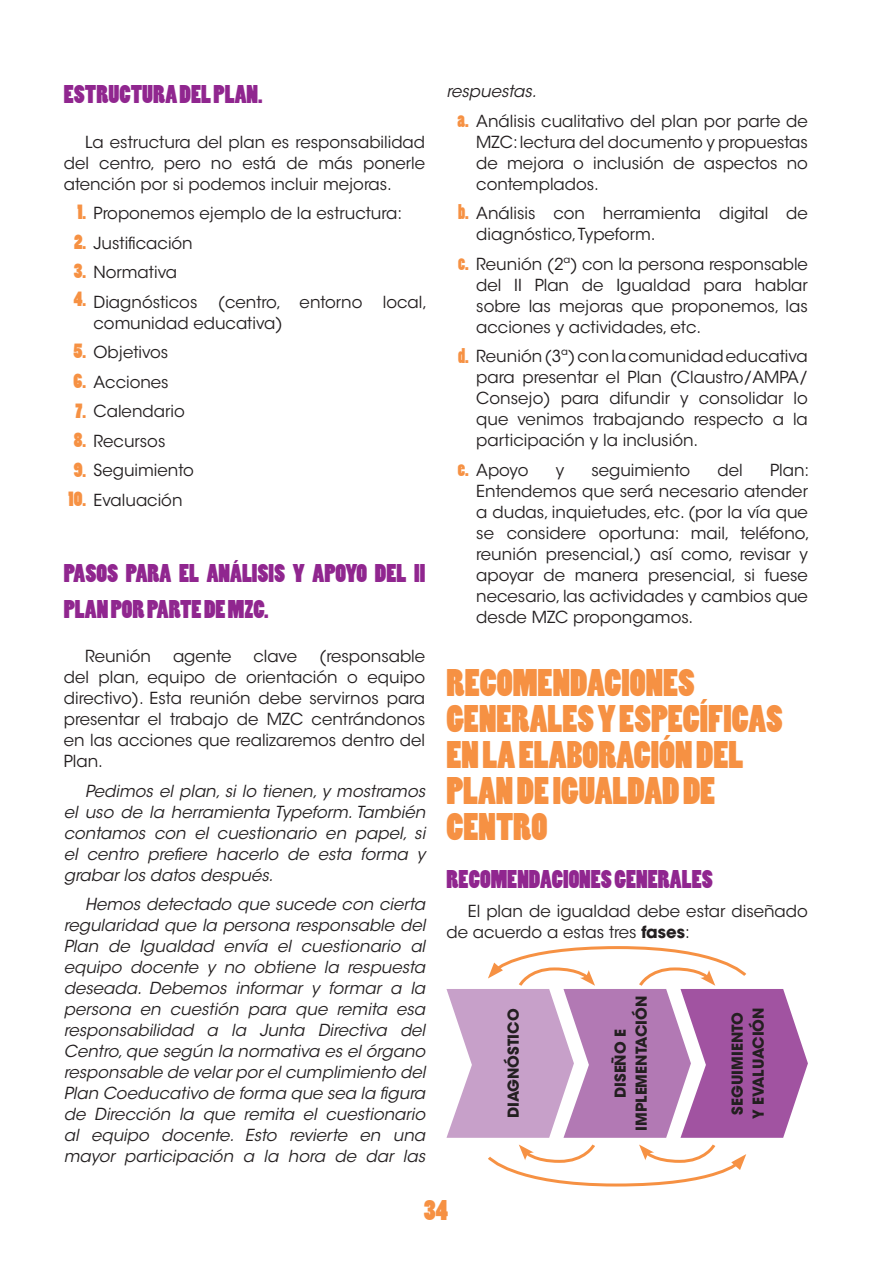
<style>
.page{position:relative;width:893px;height:1263px;background:#fff}
.page>*{position:absolute;margin:0;border:0;box-sizing:border-box;transform-origin:0 0}
.t1{font:36px/36px "Poplar Std";color:#f69143}
.t2{font:27px "Poplar Std";color:#f69143}
.t3{font:24px/36px "Poplar Std";color:#90268f}
.t4{font:19.5px/29.5px "Poplar Std";color:#f69143;text-align:justify}
.t5{font:16.5px/21px "ITC Avant Garde Std";color:#231f20;text-align:justify}
.t6{font:italic 16.5px/21px "ITC Avant Garde Std";color:#231f20;text-align:justify}
.t7{font:700 15px/21px "ITC Avant Garde Std";color:#231f20;text-align:center}
.s1{font-style:italic}
.s2{font-weight:700}
</style>
<div class="page">
<svg style="left:446px;top:946px;width:362px;height:241px"></svg>
<p class="t3" style="left:64px;top:78px;width:200px">ESTRUCTURA DEL PLAN.</p>
<p class="t5" style="left:64px;top:132px;width:363px;text-indent:21px">La estructura del plan es responsabilidad del centro, pero no está de más ponerle atención por si podemos incluir mejoras.</p>
<p class="t5" style="left:94px;top:199px;width:335px;line-height:29.5px;text-align:left">Proponemos ejemplo de la estructura:<br>Justificación<br>Normativa<br>Diagnósticos (centro, entorno local,</p>
<p class="t5" style="left:94px;top:308px;width:191px;line-height:29.5px;text-align:left">comunidad educativa)<br>Objetivos<br>Acciones<br>Calendario<br>Recursos<br>Seguimiento<br>Evaluación</p>
<p class="t4" style="left:74px;top:199px;width:14px;line-height:29px">1.<br>2.<br>3.<br>4.</p>
<p class="t4" style="left:69px;top:337px;width:19px;text-align:center">5.<br>6.<br>7.<br>8.<br>9.<br>10.</p>
<p class="t3" style="left:64px;top:556px;width:363px">PASOS PARA EL ANÁLISIS Y APOYO DEL II<br>PLAN POR PARTE DE MZC.</p>
<p class="t5" style="left:85px;top:646px;width:67px">Reunión</p>
<p class="t5" style="left:173px;top:646px;width:60px">agente</p>
<p class="t5" style="left:253px;top:646px;width:45px">clave</p>
<p class="t5" style="left:64px;top:646px;width:363px;text-indent:255px">(responsable del plan, equipo de orientación o equipo directivo). Esta reunión debe servirnos para presentar el trabajo de MZC centrándonos en las acciones que realizaremos dentro del Plan.</p>
<p class="t6" style="left:64px;top:781px;width:363px;text-indent:21px">Pedimos el plan, si lo tienen, y mostramos el uso de la herramienta Typeform. También contamos con el cuestionario en papel, si el centro prefiere hacerlo de esta forma y grabar los datos después.</p>
<p class="t6" style="left:64px;top:894px;width:363px;text-indent:21px">Hemos detectado que sucede con cierta regularidad que la persona responsable del Plan de Igualdad envía el cuestionario al equipo docente y no obtiene la respuesta deseada. Debemos informar y formar a la persona en cuestión para que remita esa responsabilidad a la Junta Directiva del Centro, que según la normativa es el órgano responsable de velar por el cumplimiento del Plan Coeducativo de forma que sea la figura de Dirección la que remita el cuestionario al equipo docente. Esto revierte en una mayor participación a la hora de dar las</p>
<p class="t5" style="left:476px;top:77px;width:333px;line-height:29.5px;text-indent:-30px"><span class="s1">respuestas.<br></span>Análisis cualitativo del plan por parte de</p>
<p class="t5" style="left:476px;top:132px;width:333px">MZC: lectura del documento y propuestas de mejora o inclusión de aspectos no contemplados.</p>
<p class="t5" style="left:476px;top:203px;width:333px">Análisis con herramienta digital de diagnóstico, Typeform.</p>
<p class="t5" style="left:476px;top:254px;width:333px">Reunión (2ª) con la persona responsable del II Plan de Igualdad para hablar sobre las mejoras que proponemos, las acciones y actividades, etc.</p>
<p class="t5" style="left:476px;top:346px;width:333px">Reunión (3ª) con la comunidad educativa para presentar el Plan (Claustro/AMPA/ Consejo) para difundir y consolidar lo que venimos trabajando respecto a la participación y la inclusión.</p>
<p class="t5" style="left:476px;top:460px;width:54px">Apoyo</p>
<p class="t5" style="left:556px;top:460px;width:10px">y</p>
<p class="t5" style="left:591px;top:460px;width:100px">seguimiento</p>
<p class="t5" style="left:717px;top:460px;width:27px">del</p>
<p class="t4" style="left:458px;top:106px;width:13px">a.</p>
<p class="t4" style="left:458px;top:198px;width:12px">b.</p>
<p class="t4" style="left:458px;top:249px;width:12px">c.</p>
<p class="t4" style="left:458px;top:341px;width:12px">d.</p>
<p class="t5" style="left:476px;top:460px;width:335px;text-indent:294px">Plan:<br>Entendemos que será necesario atender a dudas, inquietudes, etc. (por la vía que se considere oportuna: mail, teléfono, reunión presencial,) así como, revisar y apoyar de manera presencial, si fuese necesario, las actividades y cambios que desde MZC propongamos.</p>
<p class="t4" style="left:458px;top:455px;width:12px">e.</p>
<p class="t1" style="left:446px;top:666px;width:337px">RECOMENDACIONES<br>GENERALES Y ESPECÍFICAS<br>EN LA ELABORACIÓN DEL<br>PLAN DE IGUALDAD DE<br>CENTRO</p>
<p class="t3" style="left:446px;top:862px;width:267px">RECOMENDACIONES GENERALES</p>
<p class="t5" style="left:446px;top:901px;width:363px;text-indent:21px">El plan de igualdad debe estar diseñado de acuerdo a estas tres <span class="s2">fases</span>:</p>
<p class="t7" style="left:503px;top:1118px;width:110px;rotate:-90deg">diagnóstico</p>
<p class="t7" style="left:610px;top:1131px;width:134px;rotate:-90deg">diseño e implementación</p>
<p class="t7" style="left:727px;top:1119px;width:111px;rotate:-90deg">seguimiento y evaluación</p>
<p class="t2" style="left:424px;top:1195px;width:26px">34</p>
</div>
